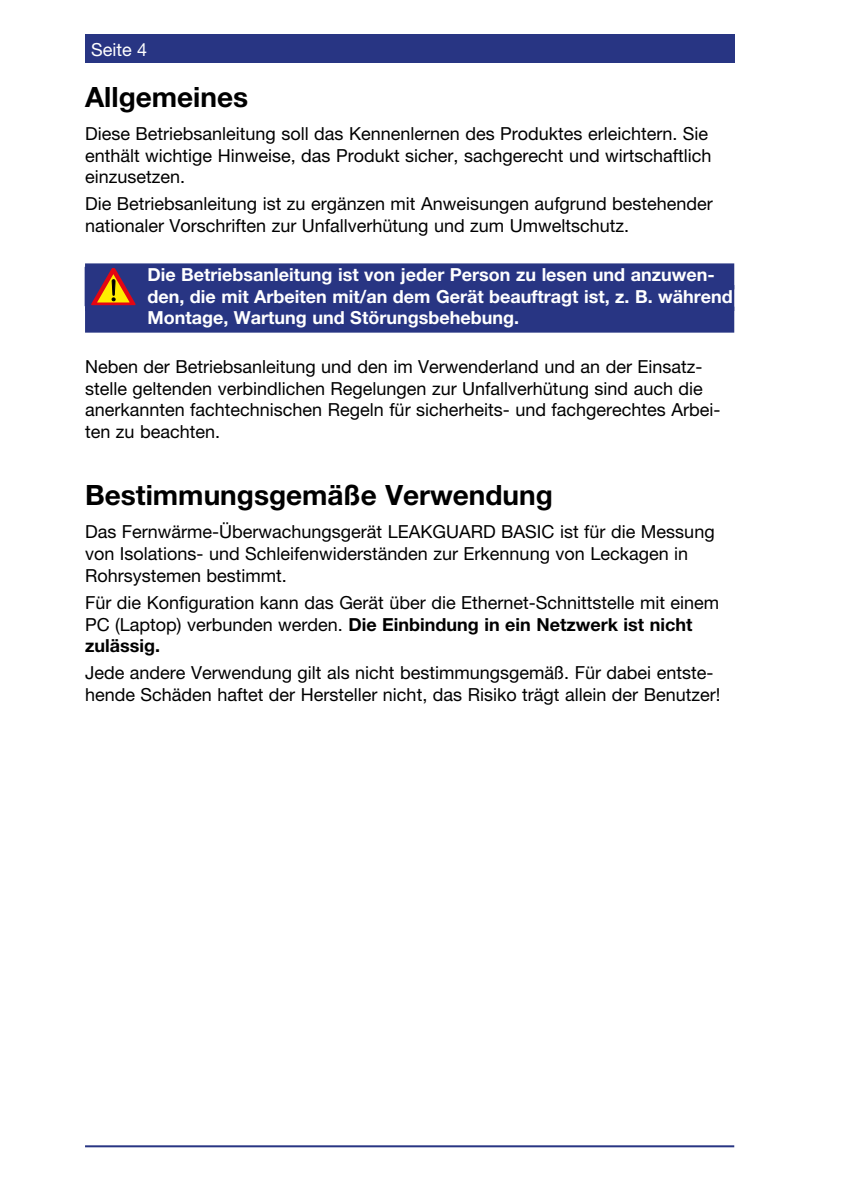
<style>
.page{position:relative;width:842px;height:1191px;background:#fff}
.page>*{position:absolute;margin:0;border:0;box-sizing:border-box;transform-origin:0 0}
.t1{font:700 28px "Helvetica Neue";color:#000}
.t2{font:18px/21.6px "Helvetica Neue";color:#000}
.t3{font:700 18px/21.6px "Helvetica Neue";color:#fff}
.t4{font:18px "Helvetica Neue";color:#fff}
.s1{font-weight:700}
</style>
<div class="page">
<hr style="left:85px;top:1145px;width:649px;height:2px;background:#283583">
<div style="left:85px;top:34px;width:649px;height:29px;background:#283583"></div>
<div style="left:85px;top:263px;width:649px;height:26px;background:#283583"></div>
<div style="left:85px;top:285px;width:649px;height:26px;background:#283583"></div>
<div style="left:85px;top:307px;width:649px;height:26px;background:#283583"></div>
<svg style="left:91px;top:269px;width:45px;height:35px"></svg>
<div style="left:85px;top:267px;width:55px;height:39px;border:1px solid #283583"></div>
<p class="t4" style="left:91px;top:38px;width:58px">Seite 4</p>
<h1 class="t1" style="left:85px;top:80px;width:165px">Allgemeines</h1>
<p class="t2" style="left:85px;top:122px;width:628px">Diese Betriebsanleitung soll das Kennenlernen des Produktes erleichtern. Sie enthält wichtige Hinweise, das Produkt sicher, sachgerecht und wirtschaftlich einzusetzen.</p>
<p class="t2" style="left:85px;top:193px;width:629px">Die Betriebsanleitung ist zu ergänzen mit Anweisungen aufgrund bestehender nationaler Vorschriften zur Unfallverhütung und zum Umweltschutz.</p>
<p class="t3" style="left:147px;top:263px;width:587px">Die Betriebsanleitung ist von jeder Person zu lesen und anzuwen&shy;den, die mit Arbeiten mit/an dem Gerät beauftragt ist, z. B. während<br>Montage, Wartung und Störungsbehebung.</p>
<p class="t2" style="left:85px;top:355px;width:637px">Neben der Betriebsanleitung und den im Verwenderland und an der Einsatz&shy;stelle geltenden verbindlichen Regelungen zur Unfallverhütung sind auch die anerkannten fachtechnischen Regeln für sicherheits- und fachgerechtes Arbei&shy;ten zu beachten.</p>
<h1 class="t1" style="left:85px;top:478px;width:469px">Bestimmungsgemäße Verwendung</h1>
<p class="t2" style="left:85px;top:521px;width:631px">Das Fernwärme-Überwachungsgerät LEAKGUARD BASIC ist für die Messung von Isolations- und Schleifenwiderständen zur Erkennung von Leckagen in<br>Rohrsystemen bestimmt.</p>
<p class="t2" style="left:85px;top:591px;width:636px">Für die Konfiguration kann das Gerät über die Ethernet-Schnittstelle mit einem<br>PC (Laptop) verbunden werden. <span class="s1">Die Einbindung in ein Netzwerk ist nicht zulässig.</span></p>
<p class="t2" style="left:85px;top:662px;width:637px">Jede andere Verwendung gilt als nicht bestimmungsgemäß. Für dabei entste&shy;hende Schäden haftet der Hersteller nicht, das Risiko trägt allein der Benutzer!</p>
</div>
